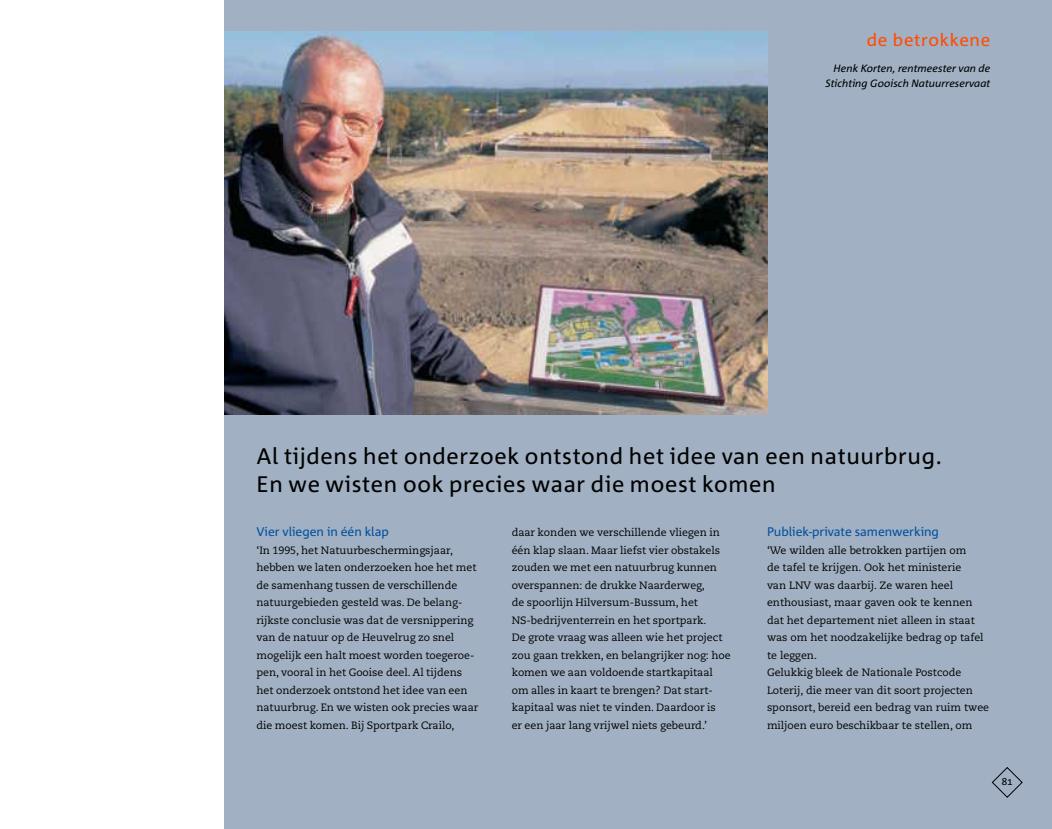
<style>
.page{position:relative;width:1052px;height:829px;background:#fff}
.page>*{position:absolute;margin:0;border:0;box-sizing:border-box;transform-origin:0 0}
.t1{font:22.5px/27.5px "Agrofont Normaal";letter-spacing:.03em;color:#000}
.t2{font:17.5px "Agrofont Normaal";letter-spacing:.045em;color:#ff4c03}
.t3{font:12.5px "Agrofont Normaal";color:#0351a0}
.t4{font:10.62px/17.5px "Caecilia";color:#000}
.t5{font:10.62px/15px "Agrofont Normaal Cursief";color:#000;text-align:right}
.t6{font:10px "Agrofont Normaal";color:#000}
</style>
<div class="page">
<div style="left:224px;top:0;width:827px;height:829px;background:#a1b1c3"></div>
<svg style="left:991px;top:767px;width:31px;height:30px"></svg>
<img style="left:224px;top:32px;width:542px;height:383px">
<h2 class="t2" style="left:866px;top:33px;width:125px">de betrokkene</h2>
<p class="t5" style="left:825px;top:62px;width:166px">Henk Korten, rentmeester van de<br>Stichting Gooisch Natuurreservaat</p>
<h1 class="t1" style="left:256px;top:445px;width:687px">Al tijdens het onderzoek ontstond het idee van een natuurbrug.<br>En we wisten ook precies waar die moest komen</h1>
<p class="t3" style="left:256px;top:527px;width:134px">Vier vliegen in één klap</p>
<p class="t4" style="left:256px;top:542px;width:223px">‘In 1995, het Natuurbeschermingsjaar, hebben we laten onderzoeken hoe het met de samenhang tussen de verschillende natuurgebieden gesteld was. De belang&shy;rijkste conclusie was dat de versnippering van de natuur op de Heuvelrug zo snel mogelijk een halt moest worden toegeroe&shy;pen, vooral in het Gooise deel. Al tijdens het onderzoek ontstond het idee van een natuurbrug. En we wisten ook precies waar die moest komen. Bij Sportpark Crailo,</p>
<p class="t4" style="left:511px;top:525px;width:220px">daar konden we verschillende vliegen in één klap slaan. Maar liefst vier obstakels zouden we met een natuurbrug kunnen overspannen: de drukke Naarderweg,<br>de spoorlijn Hilversum-Bussum, het NS-bedrijventerrein en het sportpark.<br>De grote vraag was alleen wie het project zou gaan trekken, en belangrijker nog: hoe komen we aan voldoende startkapitaal om alles in kaart te brengen? Dat start&shy;kapitaal was niet te vinden. Daardoor is<br>er een jaar lang vrijwel niets gebeurd.’</p>
<p class="t3" style="left:766px;top:527px;width:173px">Publiek-private samenwerking</p>
<p class="t4" style="left:766px;top:542px;width:224px">‘We wilden alle betrokken partijen om<br>de tafel te krijgen. Ook het ministerie<br>van LNV was daarbij. Ze waren heel enthousiast, maar gaven ook te kennen dat het departement niet alleen in staat was om het noodzakelijke bedrag op tafel te leggen.<br>Gelukkig bleek de Nationale Postcode Loterij, die meer van dit soort projecten sponsort, bereid een bedrag van ruim twee miljoen euro beschikbaar te stellen, om</p>
<p class="t6" style="left:1001px;top:778px;width:12px">81</p>
</div>
